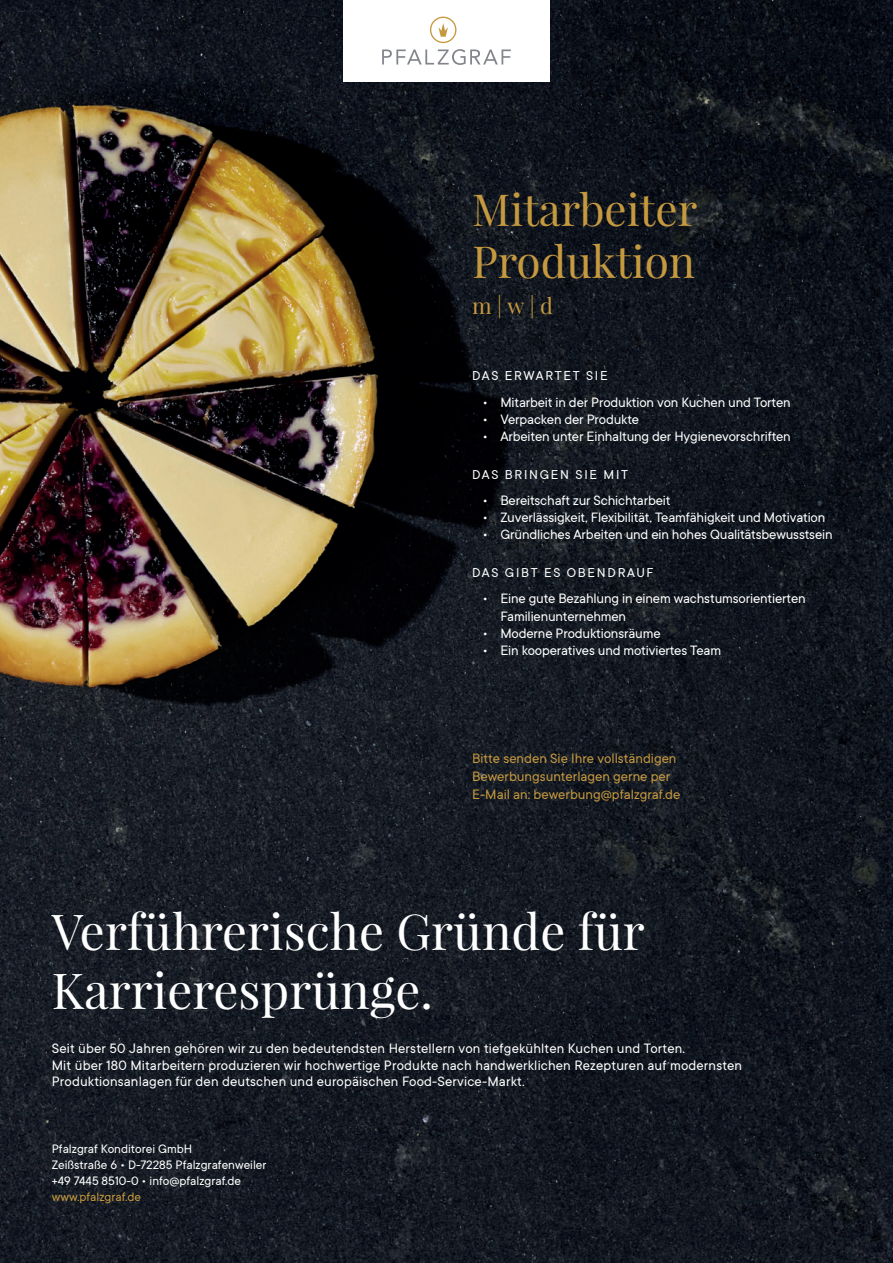
<style>
.page{position:relative;width:893px;height:1263px;background:#fff}
.page>*{position:absolute;margin:0;border:0;box-sizing:border-box;transform-origin:0 0}
.t1{font:49.5px/59.4px "Playfair Display";color:#fff}
.t2{font:44.1px/52.1px "Playfair Display";color:#c5993f}
.t3{font:22.05px "Playfair Display";color:#c5993f}
.t4{font:15px/17.4px "TT Commons";letter-spacing:-.01em;color:#fff}
.t5{font:15px/16.5px "TT Commons";letter-spacing:.01em;color:#fff}
.t6{font:15px/18px "TT Commons";color:#c5993f}
.t7{font:14.1px "TT Commons";letter-spacing:.12em;color:#fff}
.t8{font:13.5px/16.2px "TT Commons";color:#fff}
.t9{font:13.5px "TT Commons";color:#c5993f}
</style>
<div class="page">
<img style="left:0;top:0;width:893px;height:1263px">
<div style="left:343px;top:0;width:207px;height:81px;background:#fff"></div>
<svg style="left:438px;top:23px;width:10px;height:14px"></svg>
<div style="left:430px;top:17px;width:26px;height:26px;border:1px solid #c5993f;border-radius:50%"></div>
<svg style="left:382px;top:49px;width:129px;height:16px"></svg>
<h2 class="t2" style="left:472px;top:186px;width:227px">Mitarbeiter<br>Produktion</h2>
<h3 class="t3" style="left:472px;top:295px;width:83px">m | w | d</h3>
<p class="t7" style="left:472px;top:371px;width:137px">DAS ERWARTET SIE</p>
<p class="t4" style="left:482px;top:395px;width:310px">• Mitarbeit in der Produktion von Kuchen und Torten</p>
<p class="t4" style="left:482px;top:412px;width:158px">• Verpacken der Produkte</p>
<p class="t4" style="left:482px;top:429px;width:310px">• Arbeiten unter Einhaltung der Hygienevorschriften</p>
<p class="t7" style="left:472px;top:470px;width:158px">DAS BRINGEN SIE MIT</p>
<p class="t4" style="left:482px;top:492px;width:190px">• Bereitschaft zur Schichtarbeit</p>
<p class="t4" style="left:482px;top:510px;width:344px">• Zuverlässigkeit, Flexibilität, Teamfähigkeit und Motivation</p>
<p class="t4" style="left:482px;top:527px;width:352px">• Gründliches Arbeiten und ein hohes Qualitätsbewusstsein</p>
<p class="t7" style="left:472px;top:568px;width:183px">DAS GIBT ES OBENDRAUF</p>
<p class="t4" style="left:500px;top:591px;width:307px;text-indent:-18px">• Eine gute Bezahlung in einem wachstumsorientierten<br>Familienunternehmen</p>
<p class="t4" style="left:482px;top:626px;width:180px">• Moderne Produktionsräume</p>
<p class="t4" style="left:482px;top:643px;width:240px">• Ein kooperatives und motiviertes Team</p>
<p class="t6" style="left:472px;top:750px;width:210px">Bitte senden Sie Ihre vollständigen<br>Bewerbungsunterlagen gerne per<br>E-Mail an: bewerbung@pfalzgraf.de</p>
<h1 class="t1" style="left:52px;top:903px;width:595px">Verführerische Gründe für<br>Karrieresprünge.</h1>
<p class="t5" style="left:52px;top:1042px;width:692px">Seit über 50 Jahren gehören wir zu den bedeutendsten Herstellern von tiefgekühlten Kuchen und Torten.<br>Mit über 180 Mitarbeitern produzieren wir hochwertige Produkte nach handwerklichen Rezepturen auf modernsten<br>Produktionsanlagen für den deutschen und europäischen Food-Service-Markt.</p>
<p class="t8" style="left:52px;top:1141px;width:216px">Pfalzgraf Konditorei GmbH<br>Zeißstraße 6 • D-72285 Pfalzgrafenweiler +49 7445 8510-0 • info@pfalzgraf.de</p>
<p class="t9" style="left:52px;top:1192px;width:91px">www.pfalzgraf.de</p>
</div>
